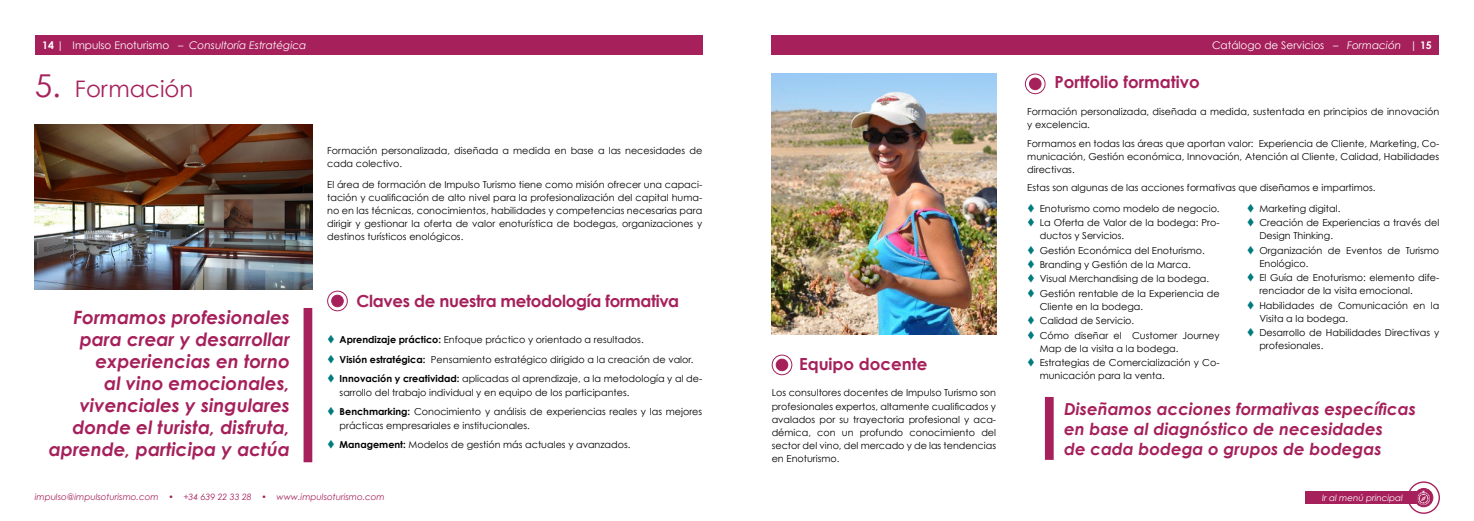
<style>
.page{position:relative;width:1474px;height:521px;background:#fff}
.page>*{position:absolute;margin:0;border:0;box-sizing:border-box;transform-origin:0 0}
.t1{font:22.75px "Century Gothic";color:#a6205b}
.t2{font:italic 700 18.38px/22.1px "Century Gothic";color:#a6205b;text-align:right}
.t3{font:italic 700 16.62px/19.9px "Century Gothic";color:#a6205b}
.t4{font:700 16.62px "Century Gothic";letter-spacing:-.02em;color:#a6205b}
.t5{font:700 16.62px "Century Gothic";color:#a6205b}
.t6{font:italic 10.5px "Century Gothic";color:#fff}
.t7{font:10.5px "Century Gothic";color:#fff}
.t8{font:9.62px/13.1px "Century Gothic";color:#000}
.t9{font:italic 8.75px "Century Gothic";color:#a6205b}
.t10{font:italic 8.75px "Century Gothic";color:#fff}
.s1{font-weight:700;font-style:normal}
.s2{font-style:normal}
.s3{font-size:31.5px}
.s4{color:#007b7f}
.s5{font-weight:700}
.s6{font-style:italic}
</style>
<div class="page">
<div style="left:35px;top:35px;width:667px;height:20px;background:#a6205b"></div>
<div style="left:1305px;top:491px;width:120px;height:13px;background:#a6205b"></div>
<div style="left:1407px;top:481px;width:32px;height:33px;border:1px solid #a6205b;border-radius:50%"></div>
<svg style="left:1414px;top:488px;width:18px;height:19px"></svg>
<svg style="left:1417px;top:491px;width:12px;height:13px"></svg>
<div style="left:1414px;top:488px;width:19px;height:19px;border:1px solid #a6205b;border-radius:50%"></div>
<div style="left:771px;top:35px;width:668px;height:20px;background:#a6205b"></div>
<img style="left:771px;top:74px;width:225px;height:261px">
<div style="left:327px;top:291px;width:21px;height:20px;border:1px solid #a6205b;border-radius:50%"></div>
<div style="left:332px;top:295px;width:11px;height:12px;background:#a6205b;border-radius:50%"></div>
<div style="left:331px;top:295px;width:12px;height:12px;border:1px solid #a6205b;border-radius:50%"></div>
<div style="left:1024px;top:74px;width:21px;height:20px;border:1px solid #a6205b;border-radius:50%"></div>
<div style="left:1029px;top:78px;width:12px;height:12px;background:#a6205b;border-radius:50%"></div>
<div style="left:1029px;top:78px;width:12px;height:12px;border:1px solid #a6205b;border-radius:50%"></div>
<div style="left:771px;top:355px;width:21px;height:20px;border:1px solid #a6205b;border-radius:50%"></div>
<div style="left:776px;top:359px;width:11px;height:12px;background:#a6205b;border-radius:50%"></div>
<div style="left:776px;top:359px;width:12px;height:12px;border:1px solid #a6205b;border-radius:50%"></div>
<div style="left:303px;top:308px;width:9px;height:154px;background:#a6205b"></div>
<div style="left:1044px;top:397px;width:9px;height:63px;background:#a6205b"></div>
<img style="left:35px;top:124px;width:277px;height:165px">
<p class="t6" style="left:42px;top:38px;width:266px"><span class="s1">14</span> <span class="s2">| Impulso Enoturismo –</span> Consultoría Estratégica</p>
<h1 class="t1" style="left:35px;top:75px;width:160px"><span class="s3">5.</span> Formación</h1>
<h2 class="t2" style="left:49px;top:306px;width:243px">Formamos profesionales para crear y desarrollar experiencias en torno<br>al vino emocionales, vivenciales y singulares donde el turista, disfruta, aprende, participa y actúa</h2>
<p class="t8" style="left:327px;top:144px;width:376px">Formación personalizada, diseñada a medida en base a las necesidades de cada colectivo.</p>
<p class="t8" style="left:327px;top:178px;width:376px;text-align:justify">El área de formación de Impulso Turismo tiene como misión ofrecer una capaci&shy;tación y cualificación de alto nivel para la profesionalización del capital huma&shy;no en las técnicas, conocimientos, habilidades y competencias necesarias para dirigir y gestionar la oferta de valor enoturística de bodegas, organizaciones y destinos turísticos enológicos.</p>
<h3 class="t4" style="left:356px;top:291px;width:324px">Claves de nuestra metodología formativa</h3>
<p class="t8" style="left:327px;top:332px;width:318px"><span class="s4">▼</span> <span class="s5">Aprendizaje práctico:</span> Enfoque práctico y orientado a resultados.</p>
<p class="t8" style="left:327px;top:352px;width:368px"><span class="s4">▼</span> <span class="s5">Visión estratégica:</span> Pensamiento estratégico dirigido a la creación de valor.</p>
<p class="t8" style="left:339px;top:372px;width:364px;text-indent:-12px"><span class="s4">▼</span> <span class="s5">Innovación y creatividad:</span> aplicadas al aprendizaje, a la metodología y al de&shy;sarrollo del trabajo individual y en equipo de los participantes.</p>
<p class="t8" style="left:339px;top:405px;width:364px;text-indent:-12px"><span class="s4">▼</span> <span class="s5">Benchmarking:</span> Conocimiento y análisis de experiencias reales y las mejores prácticas empresariales e institucionales.</p>
<p class="t8" style="left:327px;top:438px;width:305px"><span class="s4">▼</span> <span class="s5">Management:</span> Modelos de gestión más actuales y avanzados.</p>
<h3 class="t5" style="left:799px;top:353px;width:130px">Equipo docente</h3>
<p class="t8" style="left:771px;top:386px;width:226px;text-align:justify">Los consultores docentes de Impulso Turismo son profesionales expertos, altamente cualificados y avalados por su trayectoria profesional y aca&shy;démica, con un profundo conocimiento del sector del vino, del mercado y de las tendencias en Enoturismo.</p>
<h3 class="t5" style="left:1054px;top:71px;width:146px">Portfolio formativo</h3>
<p class="t7" style="left:1212px;top:38px;width:221px">Catálogo de Servicios – <span class="s6">Formación</span> | <span class="s5">15</span></p>
<p class="t8" style="left:1027px;top:105px;width:413px">Formación personalizada, diseñada a medida, sustentada en principios de innovación y excelencia.</p>
<p class="t8" style="left:1027px;top:136px;width:413px;text-align:justify">Formamos en todas las áreas que aportan valor: Experiencia de Cliente, Marketing, Co&shy;municación, Gestión económica, Innovación, Atención al Cliente, Calidad, Habilidades directivas.</p>
<p class="t8" style="left:1027px;top:181px;width:350px">Estas son algunas de las acciones formativas que diseñamos e impartimos.</p>
<p class="t8" style="left:1027px;top:201px;width:194px"><span class="s4">▼</span> Enoturismo como modelo de negocio.</p>
<p class="t8" style="left:1039px;top:216px;width:181px;text-indent:-12px"><span class="s4">▼</span> La Oferta de Valor de la bodega: Pro&shy;ductos y Servicios.</p>
<p class="t8" style="left:1027px;top:243px;width:179px"><span class="s4">▼</span> Gestión Económica del Enoturismo.</p>
<p class="t8" style="left:1027px;top:258px;width:165px"><span class="s4">▼</span> Branding y Gestión de la Marca.</p>
<p class="t8" style="left:1027px;top:272px;width:183px"><span class="s4">▼</span> Visual Merchandising de la bodega.</p>
<p class="t8" style="left:1039px;top:286px;width:181px;text-indent:-12px"><span class="s4">▼</span> Gestión rentable de la Experiencia de<br>Cliente en la bodega.</p>
<p class="t8" style="left:1027px;top:314px;width:108px"><span class="s4">▼</span> Calidad de Servicio.</p>
<p class="t8" style="left:1039px;top:328px;width:181px;text-indent:-12px"><span class="s4">▼</span> Cómo diseñar el Customer Journey<br>Map de la visita a la bodega.</p>
<p class="t8" style="left:1039px;top:356px;width:181px;text-indent:-12px"><span class="s4">▼</span> Estrategias de Comercialización y Co&shy;municación para la venta.</p>
<p class="t8" style="left:1246px;top:201px;width:95px"><span class="s4">▼</span> Marketing digital.</p>
<p class="t8" style="left:1259px;top:216px;width:181px;text-indent:-12px"><span class="s4">▼</span> Creación de Experiencias a través del<br>Design Thinking.</p>
<p class="t8" style="left:1259px;top:243px;width:181px;text-indent:-12px"><span class="s4">▼</span> Organización de Eventos de Turismo<br>Enológico.</p>
<p class="t8" style="left:1259px;top:271px;width:181px;text-indent:-12px"><span class="s4">▼</span> El Guía de Enoturismo: elemento dife&shy;renciador de la visita emocional.</p>
<p class="t8" style="left:1259px;top:298px;width:181px;text-indent:-12px"><span class="s4">▼</span> Habilidades de Comunicación en la<br>Visita a la bodega.</p>
<p class="t8" style="left:1259px;top:326px;width:181px;text-indent:-12px"><span class="s4">▼</span> Desarrollo de Habilidades Directivas y profesionales.</p>
<h3 class="t3" style="left:1064px;top:398px;width:353px">Diseñamos acciones formativas específicas en base al diagnóstico de necesidades<br>de cada bodega o grupos de bodegas</h3>
<p class="t9" style="left:35px;top:492px;width:351px">impulso@impulsoturismo.com • +34 639 22 33 28 • www.impulsoturismo.com</p>
<p class="t10" style="left:1321px;top:492px;width:82px">Ir al menú principal</p>
</div>
